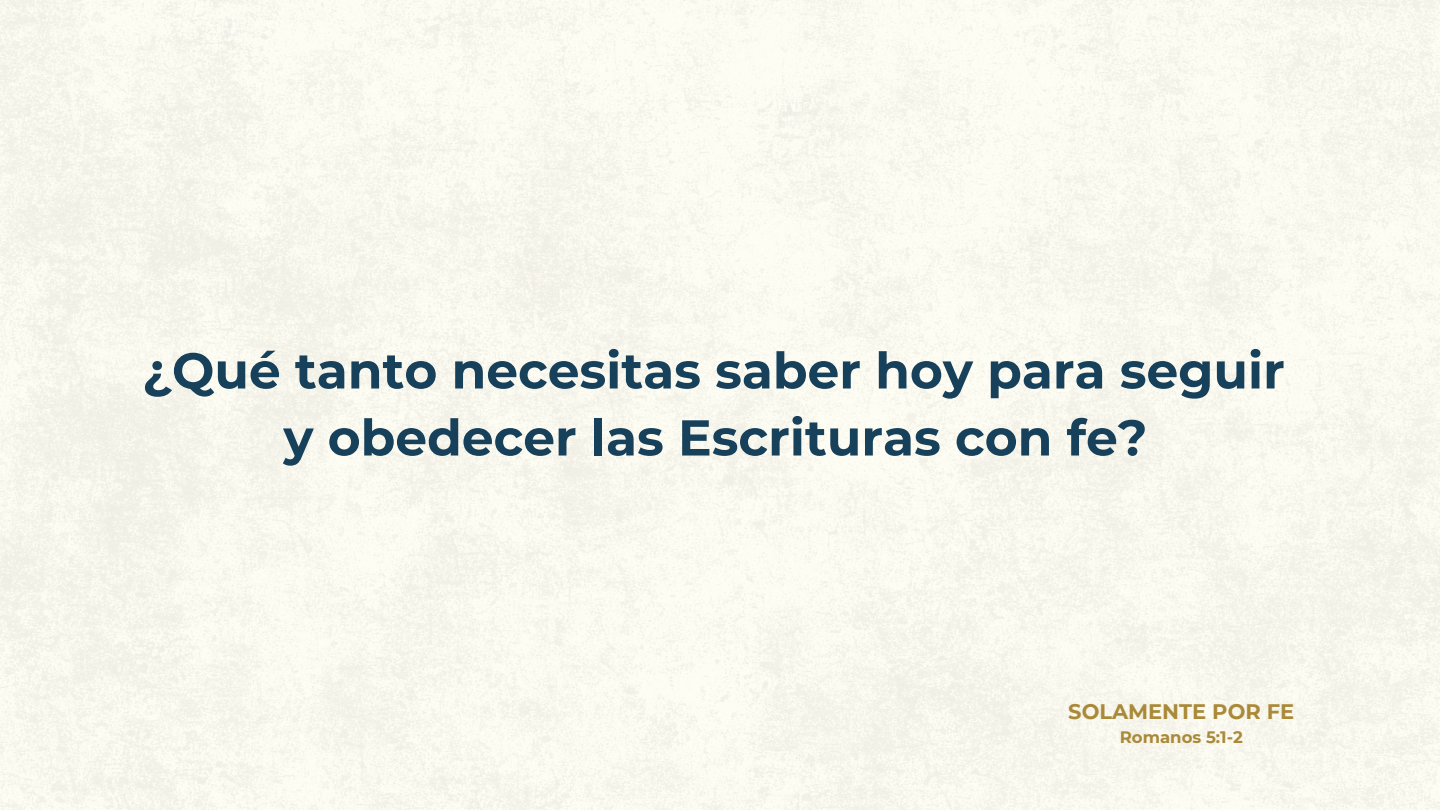
<style>
.page{position:relative;width:1440px;height:810px;background:#faf8ef}
.page>*{position:absolute;margin:0;border:0;box-sizing:border-box;transform-origin:0 0}
.t1{font:700 50.3px/67px "Montserrat";color:#17405b;text-align:center}
.t2{font:700 21px "Montserrat";color:#aa8938}
.t3{font:700 16.5px "Montserrat";color:#aa8938}
</style>
<div class="page">
<p class="t1" style="left:142px;top:335px;width:1144px">¿Qué tanto necesitas saber hoy para seguir y obedecer las Escrituras con fe?</p>
<p class="t2" style="left:1068px;top:696px;width:228px">SOLAMENTE POR FE</p>
<p class="t3" style="left:1120px;top:725px;width:125px">Romanos 5:1-2</p>
</div>
